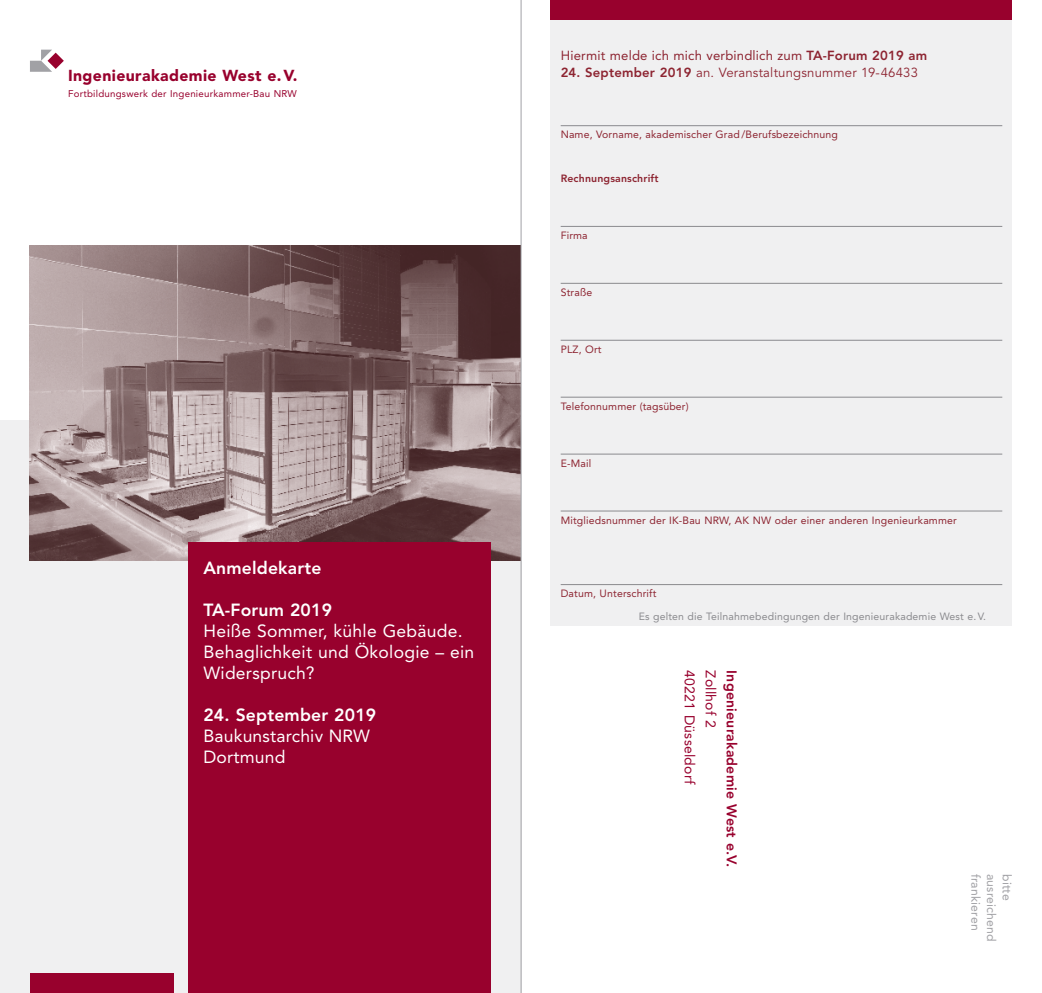
<style>
.page{position:relative;width:1042px;height:993px;background:#fff}
.page>*{position:absolute;margin:0;border:0;box-sizing:border-box;transform-origin:0 0}
.t1{font:17.5px/21px "Avenir";letter-spacing:.015em;color:#fff}
.t2{font:800 17.5px "Avenir";letter-spacing:.01em;color:#fff}
.t3{font:900 15.75px "Avenir";letter-spacing:.025em;color:#98012d}
.minion{font:800 14px "Avenir";letter-spacing:.015em;color:#98012d}
.minion-2{font:14px "Avenir";letter-spacing:.015em;color:#98012d}
.minion-3{font:13.12px "Avenir";letter-spacing:.015em;color:#8d2431}
.minion-4{font:13.12px "Avenir";letter-spacing:.015em;color:#8d2431}
.t4{font:12.25px "Avenir";letter-spacing:.015em;color:#a1a1a5}
.minion-5{font:10.5px "Avenir";letter-spacing:.015em;color:#8d2431}
.minion-6{font:10.5px "Avenir";letter-spacing:.015em;color:#8a8a8e}
.minion-7{font:800 10.5px "Avenir";letter-spacing:.015em;color:#8d2431}
.t5{font:9.62px "Avenir";letter-spacing:.025em;color:#98012d}
.s1{font-weight:800}
</style>
<div class="page">
<div style="left:0;top:420px;width:521px;height:572px;background:#f0f0f1"></div>
<div style="left:551px;top:0;width:461px;height:625px;background:#f0f0f1"></div>
<hr style="left:561px;top:125px;width:441px;height:1px;background:#8a8a8e">
<hr style="left:561px;top:226px;width:441px;height:1px;background:#8a8a8e">
<hr style="left:561px;top:283px;width:441px;height:1px;background:#8a8a8e">
<hr style="left:561px;top:340px;width:441px;height:1px;background:#8a8a8e">
<hr style="left:561px;top:396px;width:441px;height:1px;background:#8a8a8e">
<hr style="left:561px;top:453px;width:441px;height:1px;background:#8a8a8e">
<hr style="left:561px;top:510px;width:441px;height:1px;background:#8a8a8e">
<hr style="left:561px;top:584px;width:441px;height:1px;background:#8a8a8e">
<div style="left:551px;top:0;width:461px;height:20px;background:#98012d"></div>
<div style="left:30px;top:972px;width:144px;height:20px;background:#98012d"></div>
<svg style="left:30px;top:50px;width:34px;height:22px"></svg>
<img style="left:30px;top:245px;width:491px;height:315px">
<div style="left:189px;top:542px;width:302px;height:450px;background:#98012d"></div>
<hr style="left:521px;top:0;width:1px;height:992px;background:#a1a1a5">
<p class="t3" style="left:68px;top:66px;width:231px">Ingenieurakademie West e.V.</p>
<p class="t5" style="left:68px;top:88px;width:230px">Fortbildungswerk der Ingenieurkammer-Bau NRW</p>
<p class="t2" style="left:203px;top:557px;width:119px">Anmeldekarte</p>
<p class="t2" style="left:203px;top:599px;width:130px">TA-Forum 2019</p>
<p class="t1" style="left:203px;top:620px;width:261px">Heiße Sommer, kühle Gebäude.</p>
<p class="t1" style="left:203px;top:641px;width:272px">Behaglichkeit und Ökologie – ein<br>Widerspruch?</p>
<p class="t2" style="left:203px;top:704px;width:174px">24. September 2019</p>
<p class="t1" style="left:203px;top:725px;width:168px">Baukunstarchiv NRW</p>
<p class="t1" style="left:203px;top:746px;width:83px">Dortmund</p>
<p class="minion-3" style="left:561px;top:47px;width:368px">Hiermit melde ich mich verbindlich zum <span class="s1">TA-Forum 2019 am</span></p>
<p class="minion-4" style="left:561px;top:65px;width:359px"><span class="s1">24. September 2019</span> an. Veranstaltungsnummer 19-46433</p>
<p class="minion-5" style="left:561px;top:129px;width:279px">Name, Vorname, akademischer Grad /Berufsbezeichnung</p>
<p class="minion-7" style="left:561px;top:172px;width:99px">Rechnungsanschrift</p>
<p class="minion-5" style="left:561px;top:229px;width:29px">Firma</p>
<p class="minion-5" style="left:561px;top:286px;width:33px">Straße</p>
<p class="minion-5" style="left:561px;top:343px;width:42px">PLZ, Ort</p>
<p class="minion-5" style="left:561px;top:400px;width:130px">Telefonnummer (tagsüber)</p>
<p class="minion-5" style="left:561px;top:457px;width:32px">E-Mail</p>
<p class="minion-5" style="left:561px;top:514px;width:398px">Mitgliedsnummer der IK-Bau NRW, AK NW oder einer anderen Ingenieurkammer</p>
<p class="minion-5" style="left:561px;top:587px;width:97px">Datum, Unterschrift</p>
<p class="minion-6" style="left:639px;top:610px;width:349px">Es gelten die Teilnahmebedingungen der Ingenieurakademie West e. V.</p>
<p class="minion-2" style="left:698px;top:670px;width:116px;rotate:90deg">40221 Düsseldorf</p>
<p class="minion-2" style="left:719px;top:670px;width:59px;rotate:90deg">Zollhof 2</p>
<p class="minion" style="left:740px;top:670px;width:198px;rotate:90deg">Ingenieurakademie West e.V.</p>
<p class="t4" style="left:983px;top:873px;width:58px;rotate:90deg">frankieren</p>
<p class="t4" style="left:998px;top:873px;width:69px;rotate:90deg">ausreichend</p>
<p class="t4" style="left:1014px;top:873px;width:28px;rotate:90deg">bitte</p>
</div>
